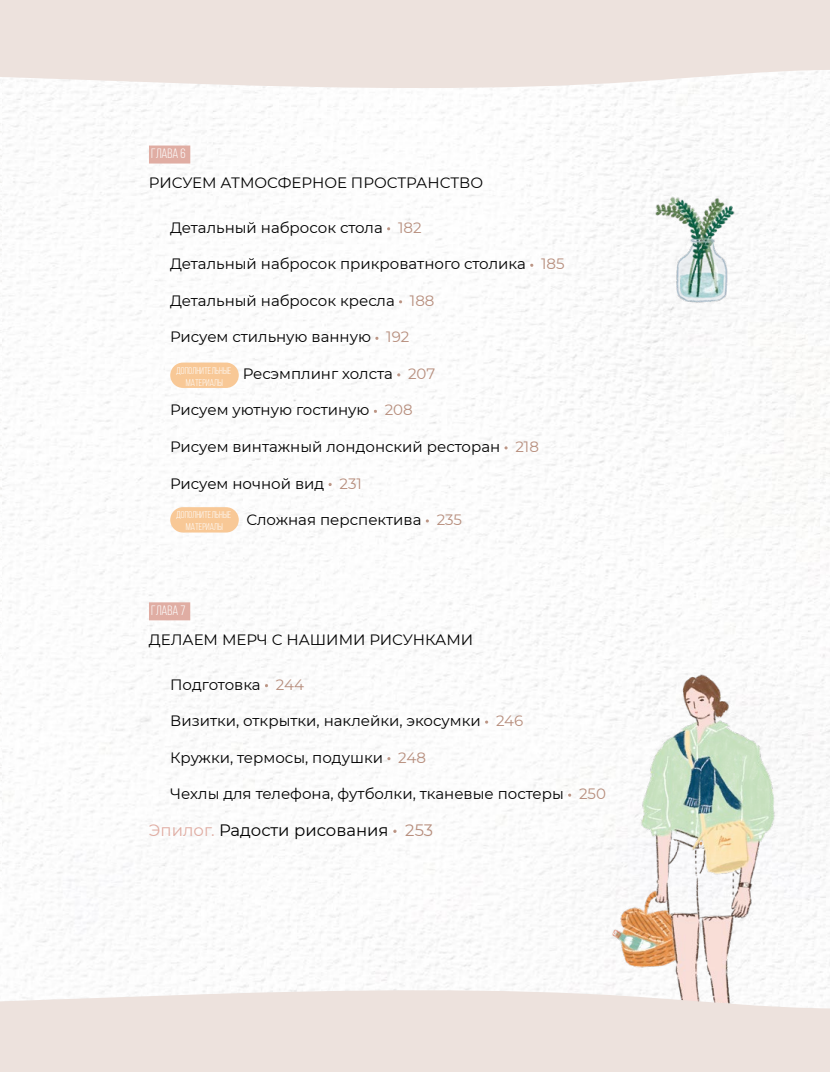
<style>
.page{position:relative;width:830px;height:1072px;background:#fff}
.page>*{position:absolute;margin:0;border:0;box-sizing:border-box;transform-origin:0 0}
.t1{font:16.5px "Montserrat";color:#000}
.t2{font:15px "Montserrat";color:#000}
.t3{font:13.5px "Bebas Neue";color:#fff}
.t4{font:9.75px/11.7px "Bebas Neue";color:#fff;text-align:center}
.s1{color:#c29f90}
.s2{color:#b78e7d}
.s3{color:#e0ada3}
</style>
<div class="page">
<svg style="left:0;top:0;width:829px;height:91px;fill:#ede2dd"></svg>
<img style="left:578px;top:612px;width:214px;height:375px">
<img style="left:651px;top:163px;width:88px;height:149px">
<div style="left:149px;top:145px;width:41px;height:18px;background:#e0ada3"></div>
<div style="left:149px;top:602px;width:41px;height:18px;background:#e0ada3"></div>
<div style="left:170px;top:362px;width:69px;height:26px;background:#f8c896;border-radius:13px"></div>
<div style="left:170px;top:507px;width:69px;height:25px;background:#f8c896;border-radius:13px"></div>
<svg style="left:0;top:987px;width:829px;height:84px;fill:#ede2dd"></svg>
<p class="t3" style="left:151px;top:146px;width:36px">ГЛАВА 6</p>
<p class="t2" style="left:149px;top:172px;width:335px">РИСУЕМ АТМОСФЕРНОЕ ПРОСТРАНСТВО</p>
<p class="t2" style="left:170px;top:217px;width:253px">Детальный набросок стола <span class="s1">·</span> <span class="s2">182</span></p>
<p class="t2" style="left:170px;top:254px;width:396px">Детальный набросок прикроватного столика <span class="s1">·</span> <span class="s2">185</span></p>
<p class="t2" style="left:170px;top:290px;width:266px">Детальный набросок кресла <span class="s1">·</span> <span class="s2">188</span></p>
<p class="t2" style="left:170px;top:327px;width:240px">Рисуем стильную ванную <span class="s1">·</span> <span class="s2">192</span></p>
<p class="t4" style="left:176px;top:364px;width:56px">Дополнительные материалы</p>
<p class="t2" style="left:242px;top:363px;width:194px">Ресэмплинг холста <span class="s1">·</span> <span class="s2">207</span></p>
<p class="t2" style="left:170px;top:400px;width:244px">Рисуем уютную гостиную <span class="s1">·</span> <span class="s2">208</span></p>
<p class="t2" style="left:170px;top:436px;width:370px">Рисуем винтажный лондонский ресторан <span class="s1">·</span> <span class="s2">218</span></p>
<p class="t2" style="left:170px;top:473px;width:193px">Рисуем ночной вид <span class="s1">·</span> <span class="s2">231</span></p>
<p class="t4" style="left:176px;top:509px;width:56px">Дополнительные материалы</p>
<p class="t2" style="left:246px;top:509px;width:217px">Сложная перспектива <span class="s1">·</span> <span class="s2">235</span></p>
<p class="t3" style="left:151px;top:603px;width:36px">ГЛАВА 7</p>
<p class="t2" style="left:149px;top:629px;width:325px">ДЕЛАЕМ МЕРЧ С НАШИМИ РИСУНКАМИ</p>
<p class="t2" style="left:170px;top:674px;width:135px">Подготовка <span class="s1">·</span> <span class="s2">244</span></p>
<p class="t2" style="left:170px;top:710px;width:354px">Визитки, открытки, наклейки, экосумки <span class="s1">·</span> <span class="s2">246</span></p>
<p class="t2" style="left:170px;top:747px;width:257px">Кружки, термосы, подушки <span class="s1">·</span> <span class="s2">248</span></p>
<p class="t2" style="left:170px;top:783px;width:437px">Чехлы для телефона, футболки, тканевые постеры <span class="s1">·</span> <span class="s2">250</span></p>
<p class="t1" style="left:149px;top:818px;width:285px"><span class="s3">Эпилог.</span> Радости рисования <span class="s1">·</span> <span class="s2">253</span></p>
</div>
